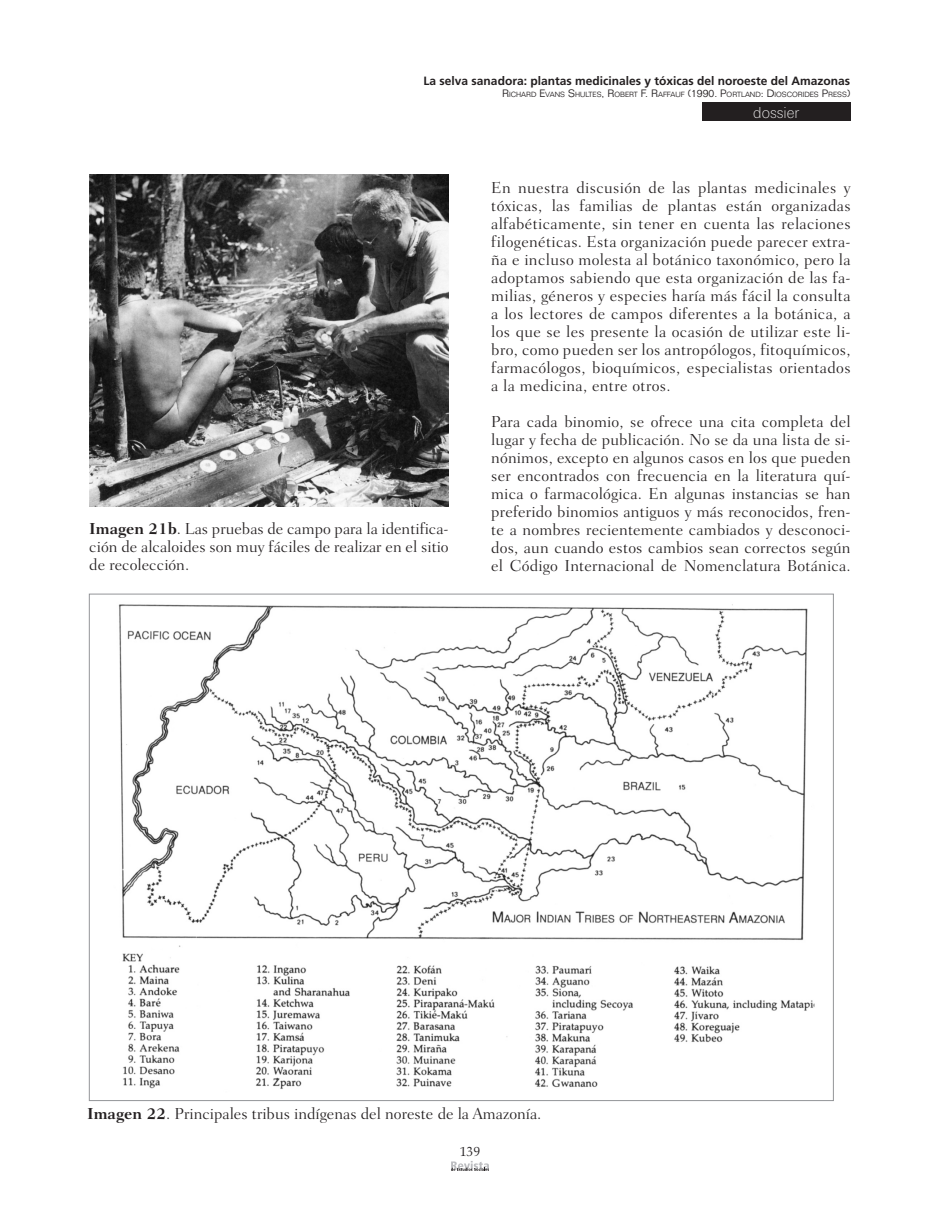
<style>
.page{position:relative;width:940px;height:1217px;background:#fff}
.page>*{position:absolute;margin:0;border:0;box-sizing:border-box;transform-origin:0 0}
.Body{font:300 16.2px/18px "Fairfield LH";letter-spacing:.005em;color:#231f20;text-align:justify}
.t1{font:100 15.15px "Linotype Univers Basic";color:#fff}
.t2{font:13.5px "Aldus";color:#231f20}
.t3{font:700 12px "Frutiger";color:#231f20}
.t4{font:300 7.35px "Folio";color:#231f20}
.s1{font-size:10.5px}
.s2{font-weight:700}
</style>
<div class="page">
<img style="left:118px;top:604px;width:697px;height:485px">
<img style="left:89px;top:174px;width:360px;height:332px">
<div style="left:702px;top:103px;width:148px;height:18px;background:#231f20"></div>
<svg style="left:451px;top:1161px;width:38px;height:9px"></svg>
<p class="t3" style="left:423px;top:74px;width:428px">La selva sanadora: plantas medicinales y tóxicas del noroeste del Amazonas</p>
<p class="t4" style="left:502px;top:90px;width:350px"><span class="s1">R</span>ICHARD <span class="s1">E</span>VANS <span class="s1">S</span>HULTES<span class="s1">, R</span>OBERT <span class="s1">F. R</span>AFFAUF <span class="s1">(1990. P</span>ORTLAND<span class="s1">: D</span>IOSCORIDES <span class="s1">P</span>RESS<span class="s1">)</span></p>
<p class="t1" style="left:753px;top:104px;width:48px">dossier</p>
<p class="Body" style="left:89px;top:519px;width:361px"><span class="s2">Imagen 21b</span>. Las pruebas de campo para la identifica&shy;ción de alcaloides son muy fáciles de realizar en el sitio de recolección.</p>
<p class="Body" style="left:491px;top:178px;width:361px">En nuestra discusión de las plantas medicinales y tóxicas, las familias de plantas están organizadas alfabéticamente, sin tener en cuenta las relaciones filogenéticas. Esta organización puede parecer extra&shy;ña e incluso molesta al botánico taxonómico, pero la adoptamos sabiendo que esta organización de las fa&shy;milias, géneros y especies haría más fácil la consulta a los lectores de campos diferentes a la botánica, a los que se les presente la ocasión de utilizar este li&shy;bro, como pueden ser los antropólogos, fitoquímicos, farmacólogos, bioquímicos, especialistas orientados a la medicina, entre otros.</p>
<p class="Body" style="left:491px;top:412px;width:361px">Para cada binomio, se ofrece una cita completa del lugar y fecha de publicación. No se da una lista de si&shy;nónimos, excepto en algunos casos en los que pueden ser encontrados con frecuencia en la literatura quí&shy;mica o farmacológica. En algunas instancias se han preferido binomios antiguos y más reconocidos, fren&shy;te a nombres recientemente cambiados y desconoci&shy;dos, aun cuando estos cambios sean correctos según el Código Internacional de Nomenclatura Botánica.</p>
<p class="Body" style="left:87px;top:1104px;width:456px"><span class="s2">Imagen 22</span>. Principales tribus indígenas del noreste de la Amazonía.</p>
<p class="t2" style="left:460px;top:1143px;width:22px">139</p>
</div>
